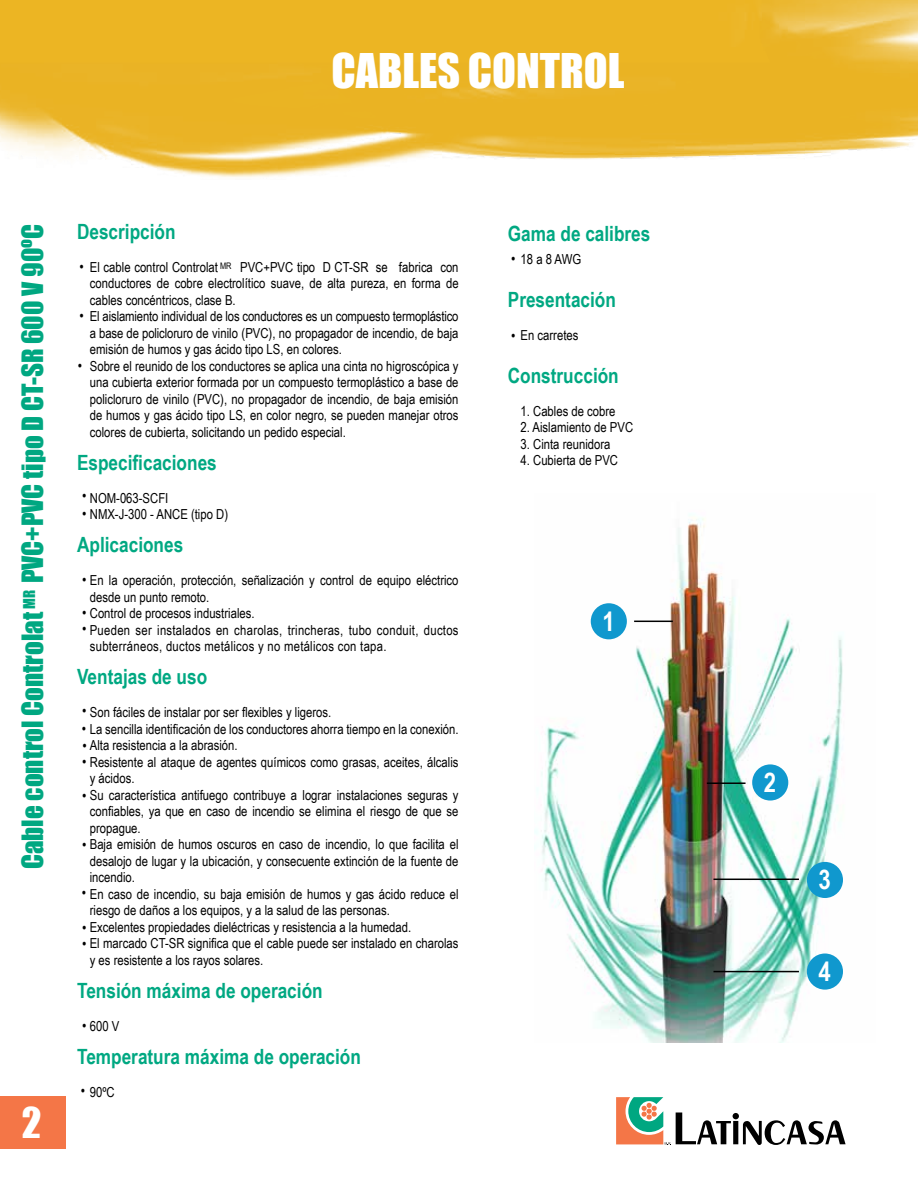
<style>
.page{position:relative;width:918px;height:1188px;background:#fff}
.page>*{position:absolute;margin:0;border:0;box-sizing:border-box;transform-origin:0 0}
.t1{font:43.95px "Impact";color:#fff}
.t2{font:39px "Impact";color:#fff}
.t3{font:700 27.15px "Arial Narrow";color:#fff}
.t4{font:27px "Impact";color:#00a781}
.t5{font:700 21px "Arial Narrow";color:#00a882}
.t6{font:15px "Impact";color:#00a781}
.t7{font:15px "Arial Narrow";color:#000}
.t8{font:13.8px/16.5px "Arial Narrow";color:#000}
.t9{font:13.8px/16.5px "Arial Narrow";letter-spacing:.02em;color:#000}
.t10{font:13.8px "Arial Narrow";letter-spacing:.09em;color:#000}
.t11{font:9px "Arial Narrow";color:#000}
.s1{font-size:15px}
</style>
<div class="page">
<img style="left:0;top:0;width:918px;height:178px">
<svg style="left:616px;top:1097px;width:230px;height:48px"></svg>
<div style="left:0;top:1096px;width:65px;height:53px;background:#f47647"></div>
<img style="left:534px;top:514px;width:309px;height:529px">
<div style="left:591px;top:603px;width:36px;height:36px;background:#1098ce;border-radius:50%"></div>
<div style="left:752px;top:764px;width:36px;height:37px;background:#1098ce;border-radius:50%"></div>
<div style="left:807px;top:862px;width:36px;height:36px;background:#1098ce;border-radius:50%"></div>
<div style="left:807px;top:954px;width:36px;height:36px;background:#1098ce;border-radius:50%"></div>
<hr style="left:634px;top:621px;width:39px;height:1px;background:#000">
<hr style="left:707px;top:782px;width:39px;height:2px;background:#000">
<hr style="left:713px;top:879px;width:86px;height:1px;background:#000">
<hr style="left:713px;top:971px;width:86px;height:1px;background:#000">
<h1 class="t1" style="left:332px;top:37px;width:295px">CABLES CONTROL</h1>
<h3 class="t4" style="left:12px;top:869px;width:647px;rotate:-90deg">Cable control Controlat PVC+PVC tipo D CT-SR 600 V 90ºC</h3>
<p class="t6" style="left:18px;top:609px;width:20px;rotate:-90deg">MR</p>
<h2 class="t2" style="left:22px;top:1092px;width:21px">2</h2>
<h3 class="t5" style="left:77px;top:215px;width:100px">Descripción</h3>
<p class="t8" style="left:80px;top:258px;width:140px"><span class="s1">•</span> El cable control Controlat</p>
<p class="t8" style="left:90px;top:258px;width:370px;text-align:justify;text-indent:150px">PVC+PVC tipo D CT-SR se fabrica con conductores de cobre electrolítico suave, de alta pureza, en forma de cables concéntricos, clase B.</p>
<p class="t8" style="left:90px;top:308px;width:370px;text-indent:-10px"><span class="s1">•</span> El aislamiento individual de los conductores es un compuesto termoplástico a base de policloruro de vinilo (PVC), no propagador de incendio, de baja emisión de humos y gas ácido tipo LS, en colores.<br>Sobre el reunido de los conductores se aplica una cinta no higroscópica y una cubierta exterior formada por un compuesto termoplástico a base de policloruro de vinilo (PVC), no propagador de incendio, de baja emisión de humos y gas ácido tipo LS, en color negro, se pueden manejar otros colores de cubierta, solicitando un pedido especial.</p>
<h3 class="t5" style="left:77px;top:446px;width:141px">Especificaciones</h3>
<p class="t8" style="left:82px;top:506px;width:148px"><span class="s1">•</span> NMX-J-300 - ANCE (tipo D)</p>
<h3 class="t5" style="left:77px;top:529px;width:108px">Aplicaciones</h3>
<p class="t8" style="left:90px;top:572px;width:370px;text-indent:-8px"><span class="s1">•</span> En la operación, protección, señalización y control de equipo eléctrico desde un punto remoto.</p>
<p class="t8" style="left:82px;top:605px;width:174px"><span class="s1">•</span> Control de procesos industriales.</p>
<p class="t9" style="left:90px;top:621px;width:370px;text-indent:-8px"><span class="s1">•</span> Pueden ser instalados en charolas, trincheras, tubo conduit, ductos subterráneos, ductos metálicos y no metálicos con tapa.</p>
<h3 class="t5" style="left:77px;top:661px;width:132px">Ventajas de uso</h3>
<p class="t8" style="left:82px;top:704px;width:251px"><span class="s1">•</span> Son fáciles de instalar por ser flexibles y ligeros.</p>
<p class="t8" style="left:82px;top:720px;width:378px"><span class="s1">•</span> La sencilla identificación de los conductores ahorra tiempo en la conexión.</p>
<p class="t8" style="left:82px;top:737px;width:157px"><span class="s1">•</span> Alta resistencia a la abrasión.</p>
<p class="t8" style="left:90px;top:753px;width:370px;text-indent:-8px"><span class="s1">•</span> Resistente al ataque de agentes químicos como grasas, aceites, álcalis y ácidos.</p>
<p class="t8" style="left:90px;top:786px;width:370px;text-align:justify;text-indent:-8px"><span class="s1">•</span> Su característica antifuego contribuye a lograr instalaciones seguras y confiables, ya que en caso de incendio se elimina el riesgo de que se propague.</p>
<p class="t8" style="left:90px;top:836px;width:370px;text-align:justify;text-indent:-8px"><span class="s1">•</span> Baja emisión de humos oscuros en caso de incendio, lo que facilita el desalojo de lugar y la ubicación, y consecuente extinción de la fuente de incendio.</p>
<p class="t8" style="left:90px;top:885px;width:370px;text-indent:-8px"><span class="s1">•</span> En caso de incendio, su baja emisión de humos y gas ácido reduce el riesgo de daños a los equipos, y a la salud de las personas.</p>
<p class="t8" style="left:82px;top:918px;width:331px"><span class="s1">•</span> Excelentes propiedades dieléctricas y resistencia a la humedad.</p>
<p class="t8" style="left:90px;top:935px;width:370px;text-indent:-8px"><span class="s1">•</span> El marcado CT-SR significa que el cable puede ser instalado en charolas y es resistente a los rayos solares.</p>
<h3 class="t5" style="left:77px;top:974px;width:247px">Tensión máxima de operación</h3>
<p class="t8" style="left:82px;top:1017px;width:39px"><span class="s1">•</span> 600 V</p>
<h3 class="t5" style="left:77px;top:1040px;width:285px">Temperatura máxima de operación</h3>
<p class="t8" style="left:81px;top:1083px;width:35px"><span class="s1">•</span> 90ºC</p>
<p class="t11" style="left:220px;top:259px;width:13px">MR</p>
<p class="t7" style="left:78px;top:355px;width:6px">•</p>
<p class="t8" style="left:82px;top:489px;width:88px"><span class="s1">•</span> NOM-063-SCFI</p>
<h3 class="t5" style="left:508px;top:218px;width:144px">Gama de calibres</h3>
<p class="t10" style="left:511px;top:249px;width:72px"><span class="s1">•</span> 18a8AWG</p>
<h3 class="t5" style="left:508px;top:283px;width:110px">Presentación</h3>
<p class="t8" style="left:511px;top:326px;width:69px"><span class="s1">•</span> En carretes</p>
<h3 class="t5" style="left:508px;top:359px;width:112px">Construcción</h3>
<p class="t8" style="left:521px;top:402px;width:96px">1. Cables de cobre</p>
<p class="t8" style="left:521px;top:419px;width:114px">2. Aislamiento de PVC</p>
<p class="t8" style="left:521px;top:435px;width:91px">3. Cinta reunidora</p>
<p class="t8" style="left:521px;top:452px;width:99px">4. Cubierta de PVC</p>
<h3 class="t3" style="left:602px;top:601px;width:14px">1</h3>
<h3 class="t3" style="left:764px;top:762px;width:14px">2</h3>
<h3 class="t3" style="left:819px;top:859px;width:14px">3</h3>
<h3 class="t3" style="left:819px;top:951px;width:14px">4</h3>
</div>
